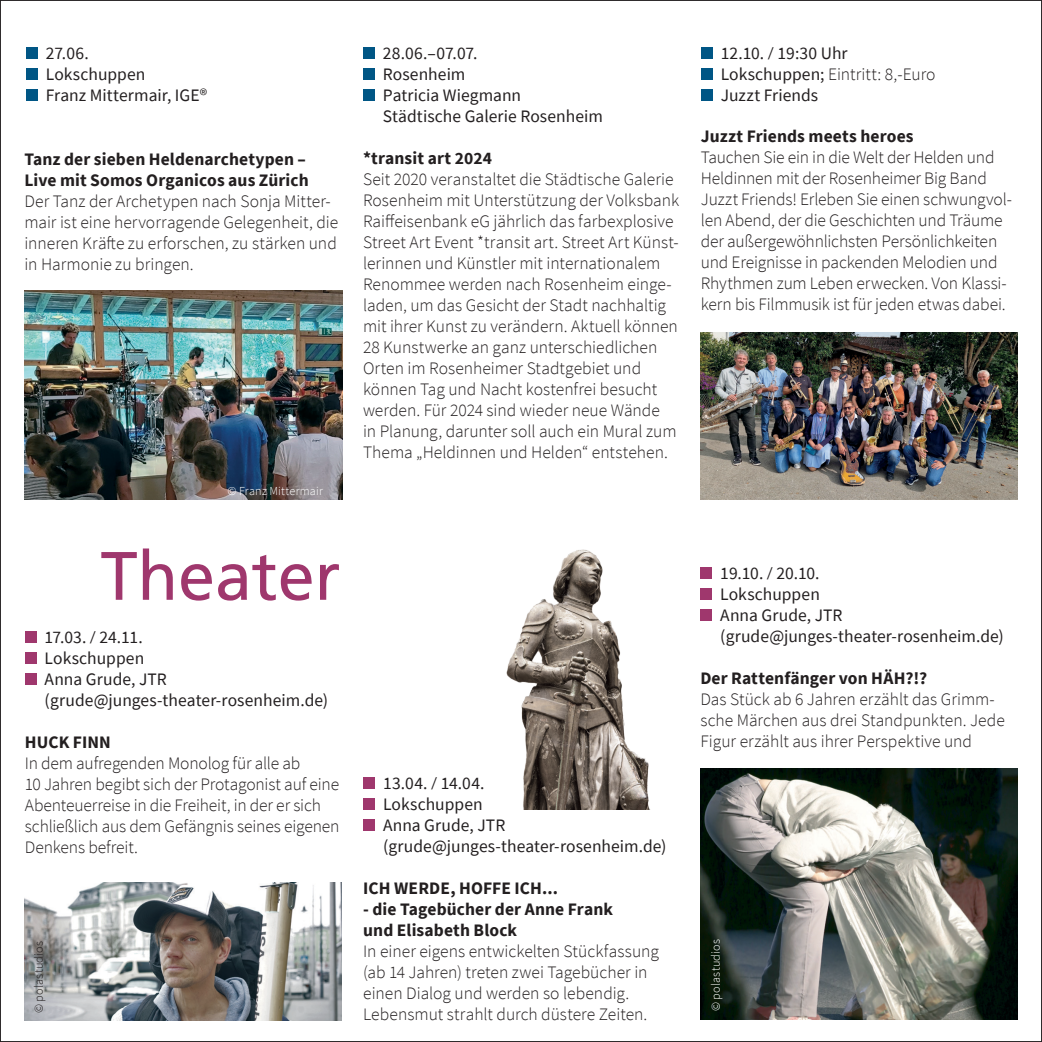
<style>
.page{position:relative;width:1042px;height:1042px;background:#fff}
.page>*{position:absolute;margin:0;border:0;box-sizing:border-box;transform-origin:0 0}
.t1{font:68.42px "Frutiger LT";color:#9f376d}
.t2{font:300 17.5px/21px "Source Sans Pro";letter-spacing:-.005em;color:#231f20}
.t3{font:17.5px/21px "Source Sans Pro";letter-spacing:.005em;color:#231f20}
.t4{font:700 17.5px "Source Sans Pro";letter-spacing:.005em;color:#231f20}
.t5{font:300 12.25px "Source Sans Pro";letter-spacing:.015em;color:#fff}
.t6{font:300 12.25px "Source Sans Pro";letter-spacing:.015em;color:#231f20}
.s1{font-weight:700}
.s2{font-size:14px}
.s3{font-weight:300}
</style>
<div class="page">
<div style="left:363px;top:47px;width:11px;height:12px;background:#005685"></div>
<div style="left:363px;top:68px;width:11px;height:12px;background:#005685"></div>
<div style="left:363px;top:89px;width:11px;height:12px;background:#005685"></div>
<div style="left:26px;top:47px;width:11px;height:12px;background:#005685"></div>
<div style="left:26px;top:68px;width:11px;height:12px;background:#005685"></div>
<div style="left:26px;top:89px;width:11px;height:12px;background:#005685"></div>
<img style="left:24px;top:290px;width:318px;height:209px">
<div style="left:701px;top:47px;width:11px;height:12px;background:#005685"></div>
<div style="left:701px;top:68px;width:11px;height:12px;background:#005685"></div>
<div style="left:701px;top:89px;width:11px;height:12px;background:#005685"></div>
<img style="left:701px;top:332px;width:316px;height:168px">
<div style="left:25px;top:631px;width:11px;height:11px;background:#9f376d"></div>
<div style="left:25px;top:652px;width:11px;height:11px;background:#9f376d"></div>
<div style="left:25px;top:673px;width:11px;height:11px;background:#9f376d"></div>
<div style="left:363px;top:777px;width:12px;height:11px;background:#9f376d"></div>
<div style="left:363px;top:798px;width:12px;height:11px;background:#9f376d"></div>
<div style="left:363px;top:819px;width:12px;height:11px;background:#9f376d"></div>
<div style="left:700px;top:568px;width:12px;height:11px;background:#9f376d"></div>
<div style="left:700px;top:589px;width:12px;height:11px;background:#9f376d"></div>
<div style="left:700px;top:610px;width:12px;height:11px;background:#9f376d"></div>
<img style="left:25px;top:882px;width:317px;height:138px">
<img style="left:700px;top:769px;width:317px;height:250px">
<img style="left:506px;top:549px;width:144px;height:261px">
<p class="t3" style="left:46px;top:42px;width:163px">27.06.<br>Lokschuppen<br>Franz Mittermair, IGE®</p>
<p class="t2" style="left:24px;top:148px;width:315px"><span class="s1">Tanz der sieben Heldenarchetypen – Live mit Somos Organicos aus Zürich<br></span>Der Tanz der Archetypen nach Sonja Mitter&shy;mair ist eine hervorragende Gelegenheit, die inneren Kräfte zu erforschen, zu stärken und in Harmonie zu bringen.</p>
<p class="t5" style="left:227px;top:484px;width:97px">© Franz Mittermair</p>
<p class="t3" style="left:383px;top:43px;width:222px">28.06.–07.07.<br>Rosenheim<br>Patricia Wiegmann<br>Städtische Galerie Rosenheim</p>
<p class="t2" style="left:363px;top:147px;width:318px"><span class="s1">*transit art 2024<br></span>Seit 2020 veranstaltet die Städtische Galerie Rosenheim mit Unterstützung der Volksbank Raiffeisenbank eG jährlich das farbexplosive Street Art Event *transit art. Street Art Künst&shy;lerinnen und Künstler mit internationalem Renommee werden nach Rosenheim einge&shy;laden, um das Gesicht der Stadt nachhaltig mit ihrer Kunst zu verändern. Aktuell können 28 Kunstwerke an ganz unterschiedlichen Orten im Rosenheimer Stadtgebiet und können Tag und Nacht kostenfrei besucht werden. Für 2024 sind wieder neue Wände<br>in Planung, darunter soll auch ein Mural zum Thema „Heldinnen und Helden“ entstehen.</p>
<p class="t3" style="left:721px;top:42px;width:216px">12.10. <span class="s2">/</span> 19:30 Uhr<br>Lokschuppen; <span class="s3">Eintritt: 8,-Euro<br></span>Juzzt Friends</p>
<p class="t2" style="left:701px;top:126px;width:313px"><span class="s1">Juzzt Friends meets heroes<br></span>Tauchen Sie ein in die Welt der Helden und Heldinnen mit der Rosenheimer Big Band Juzzt Friends! Erleben Sie einen schwungvol&shy;len Abend, der die Geschichten und Träume der außergewöhnlichsten Persönlichkeiten und Ereignisse in packenden Melodien und Rhythmen zum Leben erwecken. Von Klassi&shy;kern bis Filmmusik ist für jeden etwas dabei.</p>
<p class="t1" style="left:101px;top:536px;width:241px">Theater</p>
<p class="t3" style="left:45px;top:626px;width:285px">17.03. <span class="s2">/</span> 24.11.<br>Lokschuppen<br>Anna Grude, JTR (grude@junges-theater-rosenheim.de)</p>
<p class="t2" style="left:25px;top:732px;width:316px"><span class="s1">HUCK FINN<br></span>In dem aufregenden Monolog für alle ab<br>10 Jahren begibt sich der Protagonist auf eine Abenteuerreise in die Freiheit, in der er sich schließlich aus dem Gefängnis seines eigenen Denkens befreit.</p>
<p class="t3" style="left:720px;top:563px;width:285px">19.10. <span class="s2">/</span> 20.10.<br>Lokschuppen<br>Anna Grude, JTR (grude@junges-theater-rosenheim.de)</p>
<p class="t2" style="left:700px;top:667px;width:306px"><span class="s1">Der Rattenfänger von HÄH?!?<br></span>Das Stück ab 6 Jahren erzählt das Grimm&shy;sche Märchen aus drei Standpunkten. Jede Figur erzählt aus ihrer Perspektive und</p>
<p class="t3" style="left:383px;top:772px;width:285px">13.04. <span class="s2">/</span> 14.04.<br>Lokschuppen<br>Anna Grude, JTR (grude@junges-theater-rosenheim.de)</p>
<p class="t4" style="left:363px;top:876px;width:196px">ICH WERDE, HOFFE ICH...</p>
<p class="t2" style="left:363px;top:898px;width:297px"><span class="s1">- die Tagebücher der Anne Frank<br>und Elisabeth Block<br></span>In einer eigens entwickelten Stückfassung (ab 14 Jahren) treten zwei Tagebücher in einen Dialog und werden so lebendig.<br>Lebensmut strahlt durch düstere Zeiten.</p>
<p class="t6" style="left:31px;top:1013px;width:73px;rotate:-90deg">© polastudios</p>
<p class="t5" style="left:708px;top:1011px;width:73px;rotate:-90deg">© polastudios</p>
</div>
